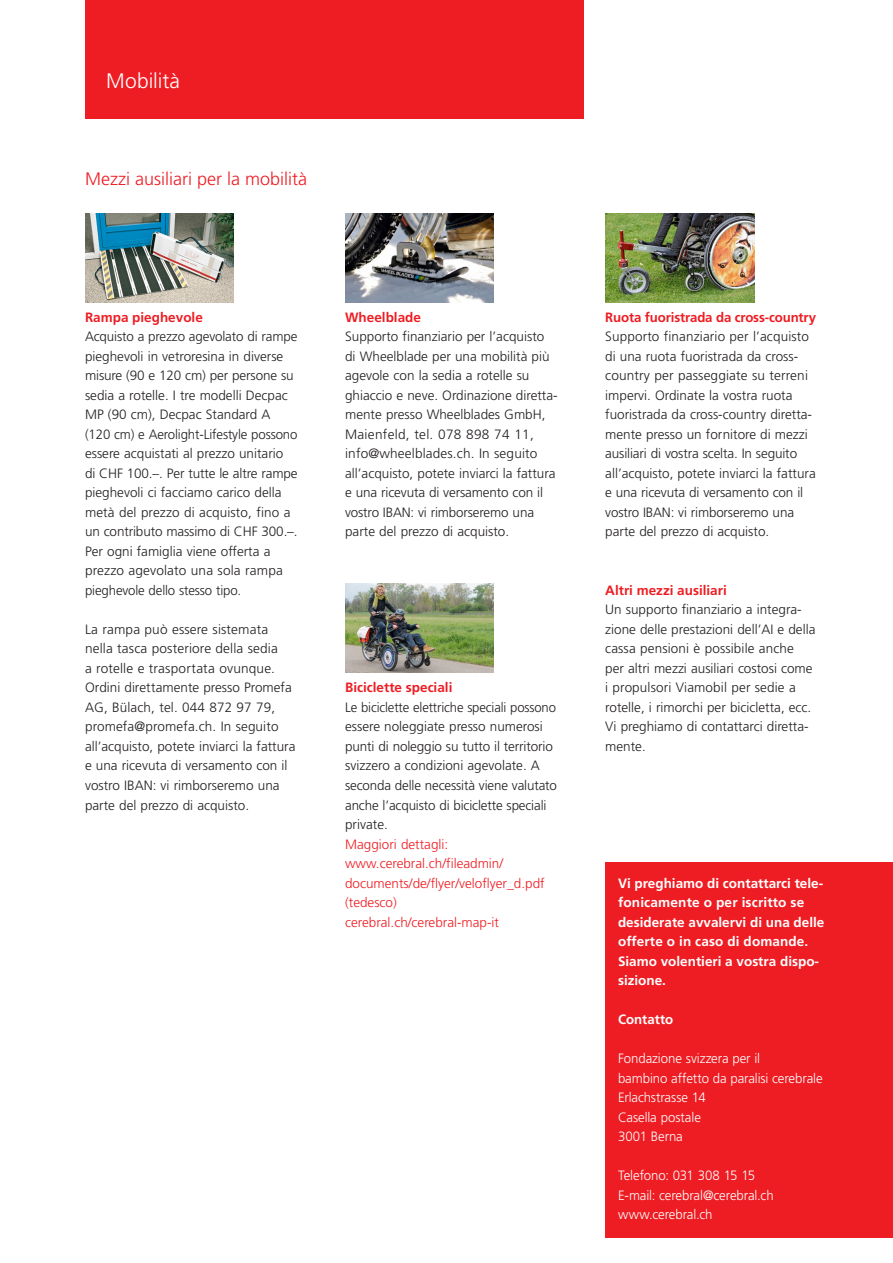
<style>
.page{position:relative;width:893px;height:1263px;background:#fff}
.page>*{position:absolute;margin:0;border:0;box-sizing:border-box;transform-origin:0 0}
.TITEL_14_light{font:300 21px "Frutiger LT Std";color:#fff}
.COPY_9_bold_blau{font:300 18px "Frutiger LT Std";color:#ee1d23}
.COPY_9_light_flatter{font:300 13.5px/19.5px "Frutiger LT Std";color:#231f20}
.COPY_9_light_flatter-2{font:300 13.5px "Frutiger LT Std";letter-spacing:-.01em;color:#fff}
.COPY_9_bold_blau-2{font:700 13.5px/19.5px "Frutiger LT Std";color:#fff}
.COPY_9_light_flatter-3{font:300 13.5px/19.5px "Frutiger LT Std";color:#ee1d23}
.COPY_9_bold_blau-3{font:700 13.5px "Frutiger LT Std";color:#ee1d23}
.COPY_9_light_flatter-4{font:700 13.5px "Frutiger LT Std";color:#fff}
</style>
<div class="page">
<div style="left:85px;top:0;width:499px;height:119px;background:#ee1d23"></div>
<div style="left:605px;top:862px;width:288px;height:375px;background:#ee1d23"></div>
<img style="left:85px;top:213px;width:149px;height:89px">
<img style="left:345px;top:213px;width:149px;height:89px">
<img style="left:605px;top:213px;width:149px;height:89px">
<img style="left:345px;top:584px;width:149px;height:89px">
<p class="TITEL_14_light" style="left:106px;top:69px;width:75px">Mobilità</p>
<p class="COPY_9_bold_blau" style="left:85px;top:169px;width:223px">Mezzi ausiliari per la mobilità</p>
<p class="COPY_9_bold_blau-3" style="left:85px;top:309px;width:119px">Rampa pieghevole</p>
<p class="COPY_9_light_flatter" style="left:85px;top:327px;width:214px">Acquisto a prezzo agevolato di rampe pieghevoli in vetroresina in diverse misure (90 e 120 cm) per persone su sedia a rotelle. I tre modelli Decpac MP (90 cm), Decpac Standard A (120 cm) e Aerolight-Lifestyle possono essere acquistati al prezzo unitario<br>di CHF 100.–. Per tutte le altre rampe pieghevoli ci facciamo carico della metà del prezzo di acquisto, fino a un contributo massimo di CHF 300.–.<br>Per ogni famiglia viene offerta a prezzo agevolato una sola rampa pieghevole dello stesso tipo.</p>
<p class="COPY_9_light_flatter" style="left:85px;top:620px;width:212px">La rampa può essere sistemata nella tasca posteriore della sedia<br>a rotelle e trasportata ovunque.<br>Ordini direttamente presso Promefa AG, Bülach, tel. 044 872 97 79, promefa@promefa.ch. In seguito all’acquisto, potete inviarci la fattura e una ricevuta di versamento con il vostro IBAN: vi rimborseremo una parte del prezzo di acquisto.</p>
<p class="COPY_9_bold_blau-3" style="left:345px;top:309px;width:77px">Wheelblade</p>
<p class="COPY_9_light_flatter" style="left:345px;top:327px;width:214px">Supporto finanziario per l’acquisto di Wheelblade per una mobilità più agevole con la sedia a rotelle su ghiaccio e neve. Ordinazione diretta&shy;mente presso Wheelblades GmbH, Maienfeld, tel. 078 898 74 11, info@wheelblades.ch. In seguito all’acquisto, potete inviarci la fattura e una ricevuta di versamento con il vostro IBAN: vi rimborseremo una parte del prezzo di acquisto.</p>
<p class="COPY_9_bold_blau-3" style="left:345px;top:680px;width:109px">Biciclette speciali</p>
<p class="COPY_9_light_flatter" style="left:345px;top:698px;width:213px">Le biciclette elettriche speciali possono essere noleggiate presso numerosi punti di noleggio su tutto il territorio svizzero a condizioni agevolate. A seconda delle necessità viene valutato anche l’acquisto di biciclette speciali private.</p>
<p class="COPY_9_light_flatter-3" style="left:345px;top:834px;width:201px">Maggiori dettagli: www.cerebral.ch/fileadmin/ documents/de/flyer/veloflyer_d.pdf (tedesco)</p>
<p class="COPY_9_light_flatter-3" style="left:345px;top:912px;width:155px">cerebral.ch/cerebral-map-it</p>
<p class="COPY_9_bold_blau-3" style="left:605px;top:309px;width:212px">Ruota fuoristrada da cross-country</p>
<p class="COPY_9_light_flatter" style="left:605px;top:327px;width:212px">Supporto finanziario per l’acquisto di una ruota fuoristrada da cross&shy;country per passeggiate su terreni impervi. Ordinate la vostra ruota fuoristrada da cross-country diretta&shy;mente presso un fornitore di mezzi ausiliari di vostra scelta. In seguito all’acquisto, potete inviarci la fattura e una ricevuta di versamento con il vostro IBAN: vi rimborseremo una parte del prezzo di acquisto.</p>
<p class="COPY_9_bold_blau-3" style="left:605px;top:582px;width:123px">Altri mezzi ausiliari</p>
<p class="COPY_9_light_flatter" style="left:605px;top:600px;width:212px">Un supporto finanziario a integra&shy;zione delle prestazioni dell’AI e della cassa pensioni è possibile anche per altri mezzi ausiliari costosi come i propulsori Viamobil per sedie a rotelle, i rimorchi per bicicletta, ecc.<br>Vi preghiamo di contattarci diretta&shy;mente.</p>
<p class="COPY_9_bold_blau-2" style="left:618px;top:873px;width:208px">Vi preghiamo di contattarci tele&shy;fonicamente o per iscritto se desiderate avvalervi di una delle offerte o in caso di domande.<br>Siamo volentieri a vostra dispo&shy;sizione.</p>
<p class="COPY_9_light_flatter-4" style="left:618px;top:1011px;width:57px">Contatto</p>
<p class="COPY_9_light_flatter-2" style="left:618px;top:1051px;width:144px">Fondazione svizzera per il</p>
<p class="COPY_9_light_flatter-2" style="left:618px;top:1070px;width:206px">bambino affetto da paralisi cerebrale</p>
<p class="COPY_9_light_flatter-2" style="left:618px;top:1090px;width:89px">Erlachstrasse 14</p>
<p class="COPY_9_light_flatter-2" style="left:618px;top:1109px;width:84px">Casella postale</p>
<p class="COPY_9_light_flatter-2" style="left:618px;top:1129px;width:66px">3001 Berna</p>
<p class="COPY_9_light_flatter-2" style="left:618px;top:1168px;width:139px">Telefono: 031 308 15 15</p>
<p class="COPY_9_light_flatter-2" style="left:618px;top:1187px;width:157px">E-mail: cerebral@cerebral.ch</p>
<p class="COPY_9_light_flatter-2" style="left:618px;top:1207px;width:96px">www.cerebral.ch</p>
</div>
